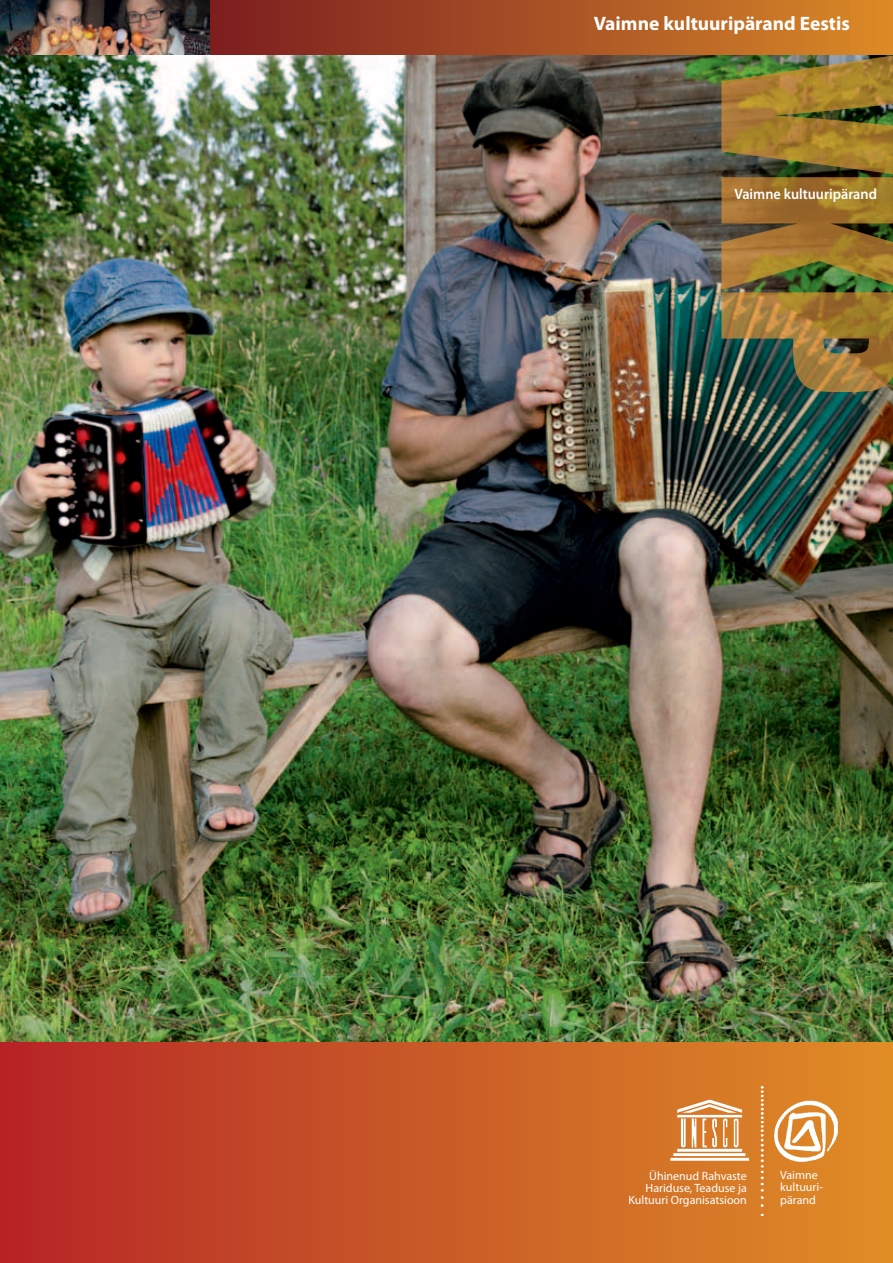
<style>
.page{position:relative;width:893px;height:1263px;background:#fff}
.page>*{position:absolute;margin:0;border:0;box-sizing:border-box;transform-origin:0 0}
.t1{font:700 19.5px "Myriad Pro";color:#fff}
.t2{font:600 15px "Myriad Pro";color:#fff;scale:.95 1}
.t3{font:12px/12.3px "Myriad Pro";color:#fff}
</style>
<div class="page">
<div style="left:0;top:1028px;width:893px;height:235px;background:linear-gradient(to right,#b62726,#df8f27)"></div>
<img style="left:0;top:54px;width:893px;height:987px">
<div style="left:206px;top:0;width:687px;height:54px;background:linear-gradient(to right,#7a1c20,#d98929)"></div>
<img style="left:721px;top:55px;width:172px;height:337px">
<img style="left:0;top:0;width:210px;height:54px">
<img style="left:623px;top:1086px;width:217px;height:129px">
<h1 class="t1" style="left:594px;top:11px;width:258px">Vaimne kultuuripärand Eestis</h1>
<p class="t2" style="left:734px;top:184px;width:152px">Vaimne kultuuripärand</p>
<p class="t3" style="left:628px;top:1169px;width:120px;text-align:right">Ühinenud Rahvaste<br>Hariduse, Teaduse ja<br>Kultuuri Organisatsioon</p>
<p class="t3" style="left:780px;top:1169px;width:44px">Vaimne kultuuri&shy;pärand</p>
</div>
